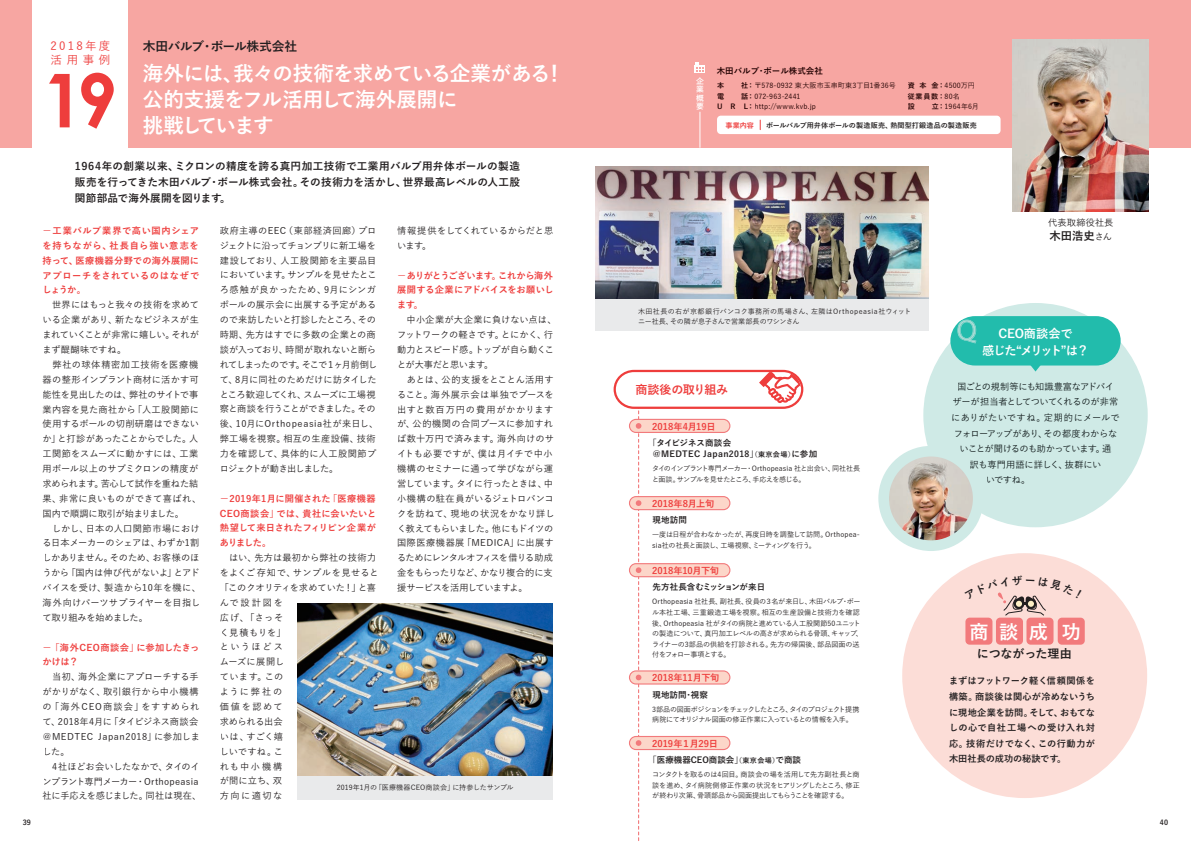
<style>
.page{position:relative;width:1191px;height:842px;background:#fff}
.page>*{position:absolute;margin:0;border:0;box-sizing:border-box;transform-origin:0 0}
.t1{font:700 74.4px "Century Gothic Pro";color:#ee3d3c}
.t2{font:700 29.5px "Century Gothic";color:#abdcd6}
.t3{font:700 20.6px/26.2px "Yu Go";letter-spacing:-.04em;color:#fff}
.t4{font:700 19.1px "Yu Go";color:#fff}
.t5{font:700 12.8px "Yu Go";letter-spacing:-.02em;color:#231f20}
.t6{font:700 12.2px/17.1px "Yu Go";letter-spacing:-.025em;color:#fff;text-align:center}
.t7{font:700 12px "Yu Go";letter-spacing:-.02em;color:#231f20}
.t8{font:700 12px "Yu Go";letter-spacing:-.04em;color:#ee3d3c}
.t9{font:500 11.5px/13.8px "Yu Go";letter-spacing:.215em;color:#ee3d3c}
.t10{font:700 11.3px "Yu Go";color:#231f20}
.t11{font:700 10.6px/15.6px "Yu Go";letter-spacing:.005em;color:#231f20;text-align:justify}
.t12{font:500 9.2px/14.9px "Yu Go";letter-spacing:.005em;color:#231f20}
.t13{font:700 9.2px/14.9px "Yu Go";letter-spacing:.005em;color:#ee3d3c;text-align:justify}
.t14{font:500 9.2px/14.9px "Yu Go";letter-spacing:.035em;color:#231f20}
.t15{font:700 9.2px/15.6px "Yu Go";letter-spacing:.02em;color:#231f20;text-align:justify}
.t16{font:500 9.2px "Yu Go";letter-spacing:-.035em;color:#111a1b}
.t17{font:700 9.2px "Yu Go";letter-spacing:-.015em;color:#ee3d3c}
.t18{font:700 9.2px/14.9px "Yu Go";letter-spacing:.03em;color:#ee3d3c}
.t19{font:500 9.2px/14.9px "Yu Go";letter-spacing:-.025em;color:#231f20}
.t20{font:500 9.2px "Yu Go";letter-spacing:-.055em;color:#111a1b}
.t21{font:500 9.2px "Yu Go";letter-spacing:.035em;color:#111a1b}
.t22{font:500 9.2px "Yu Go";letter-spacing:-.065em;color:#111a1b}
.t23{font:500 9.2px "Yu Go";letter-spacing:-.005em;color:#111a1b}
.t24{font:700 8.5px "Yu Go";color:#231f20}
.t25{font:700 8.5px/10.6px "Yu Go";letter-spacing:.04em;color:#231f20}
.t26{font:700 8.5px "Yu Go";color:#220101}
.t27{font:700 7.8px/8.4px "Yu Go";color:#fff;text-align:justify}
.t28{font:500 7.1px/10.6px "Yu Go";letter-spacing:-.025em;color:#231f20}
.t29{font:500 7.1px/9.9px "Yu Go";letter-spacing:.02em;color:#231f20}
.t30{font:500 7.1px/10.6px "Yu Go";letter-spacing:-.065em;color:#231f20}
.t31{font:500 7.1px/10.6px "Yu Go";letter-spacing:-.06em;color:#231f20}
.t32{font:500 7.1px "Yu Go";letter-spacing:.015em;color:#220101}
.t33{font:700 7.1px "Yu Go";letter-spacing:.01em;color:#231f20}
.t34{font:500 7.1px "Yu Go";color:#231f20}
.t35{font:700 7.1px/10.6px "Yu Go";color:#220101}
.t36{font:500 7.1px "Yu Go";letter-spacing:.04em;color:#220101}
.t37{font:700 7.1px "Yu Go";color:#ee3d3c}
.s1{font-family:"Koz Go Pr 6 N";font-weight:400}
.s2{font-weight:700}
.s3{font-weight:500}
.s4{font-weight:500;font-size:9.2px}
.s5{font-size:7.1px}
</style>
<div class="page">
<div style="left:0;top:0;width:1191px;height:147px;background:#f7a6a2"></div>
<div style="left:33px;top:0;width:95px;height:152px;background:#fff"></div>
<div style="left:298px;top:773px;width:255px;height:27px;background:#e9eaeb"></div>
<div style="left:878px;top:446px;width:105px;height:105px;background:#cfeae6;border-radius:50%"></div>
<div style="left:923px;top:303px;width:224px;height:224px;background:#cfeae6;border-radius:50%"></div>
<div style="left:902px;top:553px;width:245px;height:245px;background:#fcddd7;border-radius:50%"></div>
<div style="left:965px;top:618px;width:27px;height:27px;background:#f27a7c;border-radius:4px"></div>
<div style="left:996px;top:618px;width:27px;height:27px;background:#f27a7c;border-radius:4px"></div>
<div style="left:1026px;top:618px;width:27px;height:27px;background:#f27a7c;border-radius:4px"></div>
<div style="left:1057px;top:618px;width:27px;height:27px;background:#f27a7c;border-radius:4px"></div>
<img style="left:889px;top:456px;width:84px;height:84px;border-radius:42px">
<svg style="left:1029px;top:365px;width:12px;height:6px"></svg>
<div style="left:950px;top:316px;width:170px;height:49px;background:#22bcac;border-radius:25px"></div>
<svg style="left:957px;top:320px;width:19px;height:23px"></svg>
<div style="left:596px;top:296px;width:333px;height:35px;background:#e9eaeb"></div>
<img style="left:596px;top:166px;width:333px;height:133px">
<svg style="left:694px;top:65px;width:11px;height:8px"></svg>
<svg style="left:696px;top:67px;width:7px;height:4px"></svg>
<div style="left:717px;top:116px;width:283px;height:18px;background:#fff;border-radius:4px"></div>
<hr style="left:699px;top:112px;width:1px;height:35px;background:#fff">
<img style="left:1012px;top:40px;width:136px;height:171px">
<img style="left:298px;top:603px;width:255px;height:172px">
<svg style="left:613px;top:369px;width:191px;height:472px"></svg>
<svg style="left:998px;top:592px;width:48px;height:24px"></svg>
<p class="t9" style="left:50px;top:37px;width:62px">2018年度活用事例</p>
<h1 class="t1" style="left:43px;top:54px;width:76px">19</h1>
<h3 class="t5" style="left:143px;top:39px;width:156px">木田バルブ・ボール株式会社</h3>
<h3 class="t3" style="left:143px;top:61px;width:423px">海外には、我々の技術を求めている企業がある！公的支援をフル活用して海外展開に<br>挑戦しています</h3>
<p class="t11" style="left:75px;top:159px;width:447px">1964年の創業以来、ミクロンの精度を誇る真円加工技術で工業用バルブ用弁体ボールの製造販売を行ってきた木田バルブ・ボール株式会社。その技術力を活かし、世界最高レベルの人工股関節部品で海外展開を図ります。</p>
<p class="t13" style="left:43px;top:223px;width:158px"><span class="s1">－</span>工業バルブ業界で高い国内シェアを持ちながら、社長自ら強い意志を持って、医療機器分野での海外展開にアプローチをされているのはなぜでしょうか。</p>
<p class="t12" style="left:43px;top:296px;width:160px">　世界にはもっと我々の技術を求めている企業があり、新たなビジネスが生まれていくことが非常に嬉しい。それがまず醍醐味ですね。<br>　弊社の球体精密加工技術を医療機器の整形インプラント商材に活かす可能性を見出したのは、弊社のサイトで事業内容を見た商社から「人工股関節に使用するボールの切削研磨はできないか」と打診があったことからでした。人工関節をスムーズに動かすには、工業用ボール以上のサブミクロンの精度が求められます。苦心して試作を重ねた結果、非常に良いものができて喜ばれ、国内で順調に取引が始まりました。<br>　しかし、日本の人口関節市場における日本メーカーのシェアは、わずか1割しかありません。そのため、お客様のほうから「国内は伸び代がないよ」とアドバイスを受け、製造から10年を機に、海外向けパーツサプライヤーを目指して取り組みを始めました。</p>
<p class="t18" style="left:43px;top:640px;width:158px"><span class="s1">－</span>「海外CEO商談会」に参加したきっかけは？</p>
<p class="t12" style="left:43px;top:668px;width:160px">　当初、海外企業にアプローチする手がかりがなく、取引銀行から中小機構の「海外CEO商談会」をすすめられて、2018年4月に「タイビジネス商談会＠MEDTEC Japan2018」に参加しました。<br>　4社ほどお会いしたなかで、タイのインプラント専門メーカー・Orthopeasia社に手応えを感じました。同社は現在、</p>
<p class="t12" style="left:220px;top:222px;width:160px">政府主導のEEC（東部経済回廊）プロジェクトに沿ってチョンブリに新工場を建設しており、人工股関節を主要品目においています。サンプルを見せたところ感触が良かったため、9月にシンガポールの展示会に出展する予定があるので来訪したいと打診したところ、その時期、先方はすでに多数の企業との商談が入っており、時間が取れないと断られてしまったのです。そこで１ヶ月前倒して、8月に同社のためだけに訪タイしたところ歓迎してくれ、スムーズに工場視察と商談を行うことができました。その後、10月にOrthopeasia社が来日し、弊工場を視察。相互の生産設備、技術力を確認して、具体的に人工股関節プロジェクトが動き出しました。</p>
<p class="t13" style="left:220px;top:491px;width:158px"><span class="s1">－</span>2019年1月に開催された「医療機器CEO商談会」では、貴社に会いたいと熱望して来日されたフィリピン企業がありました。</p>
<p class="t14" style="left:220px;top:549px;width:161px">　はい、先方は最初から弊社の技術力をよくご存知で、サンプルを見せると「このクオリティを求めていた！」と喜んで設計図を<br>広げ、「さっそ<br>く見積もりを」<br>というほどス<br>ムーズに展開し<br>ています。この<br>ように弊社の<br>価値を認めて<br>求められる出会<br>いは、すごく嬉<br>しいですね。こ<br>れも中小機構<br>が間に立ち、双<br>方向に適切な</p>
<p class="t19" style="left:397px;top:222px;width:158px">情報提供をしてくれているからだと思います。</p>
<p class="t13" style="left:397px;top:268px;width:158px"><span class="s1">－</span>ありがとうございます。これから海外展開する企業にアドバイスをお願いします。</p>
<p class="t12" style="left:397px;top:311px;width:161px">　中小企業が大企業に負けない点は、フットワークの軽さです。とにかく、行動力とスピード感。トップが自ら動くことが大事だと思います。<br>　あとは、公的支援をとことん活用すること。海外展示会は単独でブースを出すと数百万円の費用がかかりますが、公的機関の合同ブースに参加すれば数十万円で済みます。海外向けのサイトも必要ですが、僕は月イチで中小機構のセミナーに通って学びながら運営しています。タイに行ったときは、中小機構の駐在員がいるジェトロバンコクを訪ねて、現地の状況をかなり詳しく教えてもらいました。他にもドイツの国際医療機器展「MEDICA」に出展するためにレンタルオフィスを借りる助成金をもらったりなど、かなり複合的に支援サービスを活用していますよ。</p>
<p class="t34" style="left:337px;top:781px;width:178px">2019年1月の「医療機器CEO商談会」に持参したサンプル</p>
<p class="t27" style="left:696px;top:77px;width:9px">企業概要</p>
<p class="t26" style="left:716px;top:66px;width:108px">木田バルブ･ボール株式会社</p>
<p class="t32" style="left:741px;top:79px;width:156px"><span class="s2">社：</span>〒578-0932 東大阪市玉串町東3丁目1番36号</p>
<p class="t32" style="left:741px;top:89px;width:61px"><span class="s2">話：</span>072-963-2441</p>
<p class="t36" style="left:717px;top:100px;width:100px"><span class="s2">U R L：</span>http://www.kvb.jp</p>
<p class="t35" style="left:717px;top:80px;width:16px">本　電　</p>
<p class="t35" style="left:907px;top:80px;width:69px">資 本 金：<span class="s3">4500万円</span>従業員数：<span class="s3">80名</span></p>
<p class="t32" style="left:931px;top:100px;width:49px"><span class="s2">立：</span>1964年6月</p>
<p class="t35" style="left:907px;top:102px;width:16px">設　</p>
<p class="t37" style="left:725px;top:121px;width:30px">事業内容</p>
<p class="t33" style="left:766px;top:121px;width:212px">ボールバルブ用弁体ボールの製造販売、熱間型打鍛造品の製造販売</p>
<p class="t12" style="left:1048px;top:214px;width:67px">代表取締役社長</p>
<p class="t10" style="left:1049px;top:229px;width:64px">木田浩史<span class="s4">さん</span></p>
<p class="t29" style="left:638px;top:305px;width:274px">木田社長の右が京都銀行バンコク事務所の馬場さん、左隣はOrthopeasia社ウィットニー社長、その隣が息子さんで営業部長のワシンさん</p>
<h3 class="t8" style="left:635px;top:382px;width:94px">商談後の取り組み</h3>
<p class="t13" style="left:652px;top:419px;width:65px">2018年4月19日</p>
<p class="t25" style="left:652px;top:438px;width:166px;text-indent:-4px">「タイビジネス商談会<br>＠MEDTEC Japan2018」<span class="s5">（東京会場）</span>に参加</p>
<p class="t31" style="left:652px;top:462px;width:210px">タイのインプラント専門メーカー・Orthopeasia 社と出会い、同社社長と面談。サンプルを見せたところ、手応えを感じる。</p>
<p class="t13" style="left:652px;top:496px;width:64px">2018年8月上旬</p>
<p class="t24" style="left:652px;top:515px;width:36px">現地訪問</p>
<p class="t28" style="left:652px;top:528px;width:209px">一度は日程が合わなかったが、再度日時を調整して訪問。Orthopea&shy;sia社の社長と面談し、工場視察、ミーティングを行う。</p>
<p class="t17" style="left:652px;top:565px;width:68px">2018年10月下旬</p>
<p class="t24" style="left:652px;top:582px;width:114px">先方社長含むミッションが来日</p>
<p class="t28" style="left:652px;top:595px;width:212px">Orthopeasia 社社長、副社長、役員の３名が来日し、木田バルブ・ボール本社工場、三重鍛造工場を視察。相互の生産設備と技術力を確認後、Orthopeasia 社がタイの病院と進めている人工股関節50ユニットの製造について、真円加工レベルの高さが求められる骨頭、キャップ、ライナーの3部品の供給を打診される。先方の帰国後、部品図面の送付をフォロー事項とする。</p>
<p class="t17" style="left:652px;top:673px;width:68px">2018年11月下旬</p>
<p class="t24" style="left:652px;top:690px;width:57px">現地訪問・視察</p>
<p class="t30" style="left:652px;top:703px;width:209px">3部品の図面ポジションをチェックしたところ、タイのプロジェクト提携病院にてオリジナル図面の修正作業に入っているとの情報を入手。</p>
<p class="t17" style="left:652px;top:738px;width:67px">2019年１月29日</p>
<p class="t24" style="left:648px;top:755px;width:154px">「医療機器CEO商談会」<span class="s5">（東京会場）</span>で商談</p>
<p class="t28" style="left:652px;top:768px;width:209px;text-align:justify">コンタクトを取るのは4回目。商談会の場を活用して先方副社長と商談を進め、タイ病院側修正作業の状況をヒアリングしたところ、修正が終わり次第、骨頭部品から図面提出してもらうことを確認する。</p>
<h2 class="t2" style="left:956px;top:312px;width:22px">Q</h2>
<h3 class="t6" style="left:982px;top:325px;width:108px">CEO商談会で<br>感じた“メリット”は？</h3>
<p class="t20" style="left:957px;top:378px;width:158px">国ごとの規制等にも知識豊富なアドバイ</p>
<p class="t16" style="left:952px;top:394px;width:167px">ザーが担当者としてついてくれるのが非常</p>
<p class="t21" style="left:951px;top:409px;width:170px">にありがたいですね。定期的にメールで</p>
<p class="t16" style="left:953px;top:425px;width:165px">フォローアップがあり、その都度わからな</p>
<p class="t22" style="left:959px;top:440px;width:153px">いことが聞けるのも助かっています。通</p>
<p class="t23" style="left:969px;top:456px;width:133px">訳も専門用語に詳しく、抜群にい</p>
<p class="t16" style="left:985px;top:471px;width:46px">いですね。</p>
<h3 class="t4" style="left:969px;top:621px;width:113px">商談成 功</h3>
<h3 class="t7" style="left:977px;top:647px;width:97px">につながった理由</h3>
<p class="t15" style="left:949px;top:673px;width:147px">まずはフットワーク軽く信頼関係を構築。商談後は関心が冷めないうちに現地企業を訪問。そして、おもてなしの心で自社工場への受け入れ対応。技術だけでなく、この行動力が木田社長の成功の秘訣です。</p>
<p class="t33" style="left:23px;top:818px;width:10px">39</p>
<p class="t33" style="left:1160px;top:818px;width:10px">40</p>
</div>
